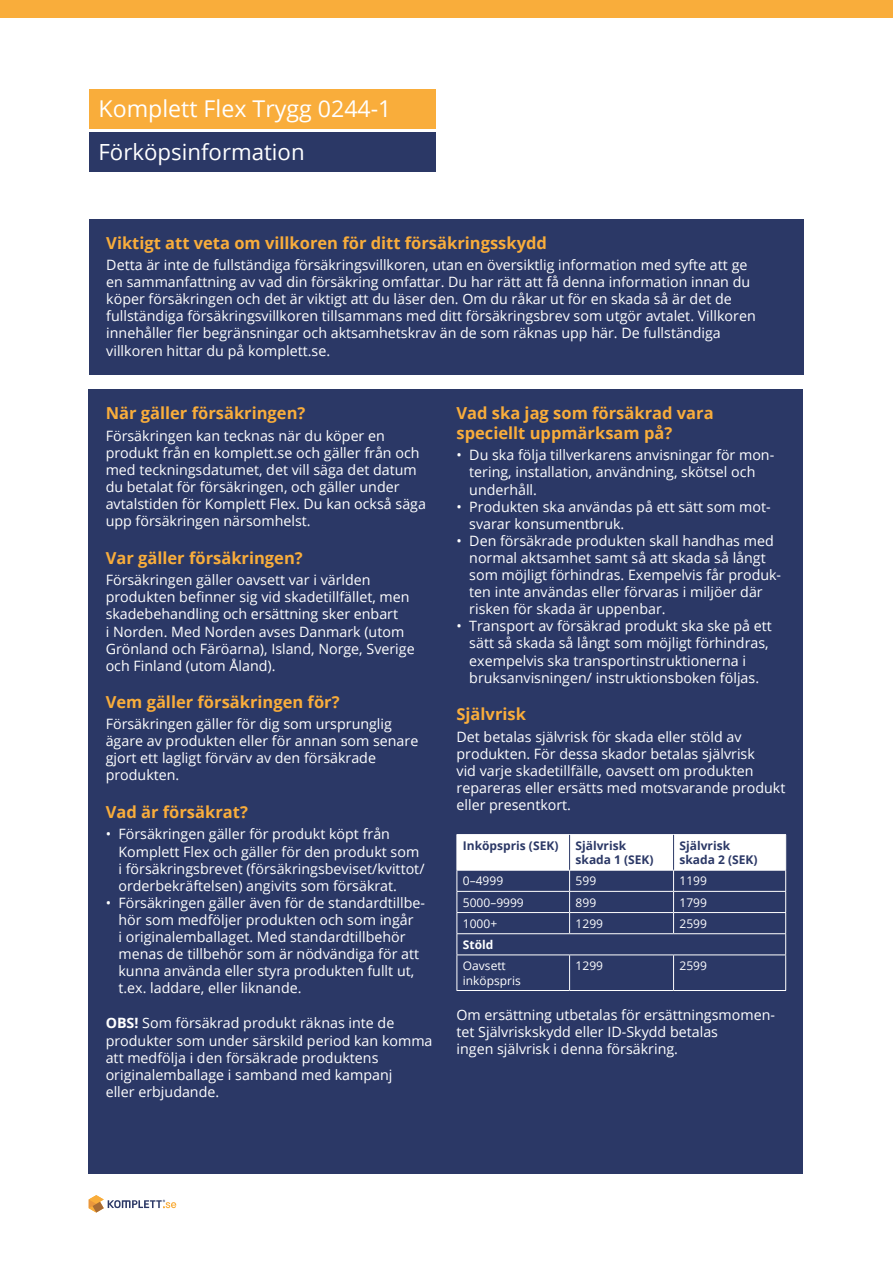
<style>
.page{position:relative;width:893px;height:1263px;background:#fff}
.page>*{position:absolute;margin:0;border:0;box-sizing:border-box;transform-origin:0 0}
.t1{font:23.1px "Open Sans";color:#fff}
.t2{font:22.2px "Open Sans";color:#fff}
.t3{font:700 16.5px/19.8px "Open Sans";color:#f9ad3b}
.t4{font:14.25px/17.1px "Open Sans";color:#fff}
.t5{font:12px/14.4px "Open Sans";color:#fff}
.t6{font:700 12px/14.4px "Open Sans";color:#2b3866}
.t7{font:700 12px "Open Sans";color:#fff}
.s1{font-weight:700}
</style>
<div class="page">
<div style="left:0;top:0;width:893px;height:17px;background:#f9ad3b"></div>
<svg style="left:89px;top:1195px;width:87px;height:17px"></svg>
<div style="left:89px;top:89px;width:347px;height:40px;background:#f9ad3b"></div>
<div style="left:89px;top:132px;width:347px;height:40px;background:#2b3866"></div>
<div style="left:89px;top:219px;width:715px;height:155px;background:#2b3866"></div>
<div style="left:89px;top:389px;width:714px;height:785px;background:#2b3866"></div>
<svg style="left:456px;top:834px;width:330px;height:120px"></svg>
<hr style="left:456px;top:954px;width:114px;height:1px;background:#fff">
<hr style="left:456px;top:955px;width:1px;height:35px;background:#fff">
<hr style="left:570px;top:954px;width:104px;height:1px;background:#fff">
<hr style="left:569px;top:955px;width:1px;height:35px;background:#fff">
<hr style="left:674px;top:954px;width:112px;height:1px;background:#fff">
<hr style="left:673px;top:955px;width:1px;height:35px;background:#fff">
<hr style="left:785px;top:955px;width:1px;height:35px;background:#fff">
<hr style="left:456px;top:990px;width:114px;height:1px;background:#fff">
<hr style="left:570px;top:990px;width:104px;height:1px;background:#fff">
<hr style="left:674px;top:990px;width:112px;height:1px;background:#fff">
<hr style="left:569px;top:835px;width:1px;height:35px;background:#2b3866">
<hr style="left:673px;top:835px;width:1px;height:35px;background:#2b3866">
<h1 class="t1" style="left:98px;top:93px;width:295px">Komplett Flex Trygg 0244-1</h1>
<h2 class="t2" style="left:98px;top:136px;width:208px">Förköpsinformation</h2>
<p class="t3" style="left:106px;top:232px;width:442px">Viktigt att veta om villkoren för ditt försäkringsskydd</p>
<p class="t4" style="left:106px;top:256px;width:651px">Detta är inte de fullständiga försäkringsvillkoren, utan en översiktlig information med syfte att ge en sammanfattning av vad din försäkring omfattar. Du har rätt att få denna information innan du köper försäkringen och det är viktigt att du läser den. Om du råkar ut för en skada så är det de fullständiga försäkringsvillkoren tillsammans med ditt försäkringsbrev som utgör avtalet. Villkoren innehåller fler begränsningar och aktsamhetskrav än de som räknas upp här. De fullständiga villkoren hittar du på komplett.se.</p>
<p class="t3" style="left:106px;top:403px;width:201px">När gäller försäkringen?</p>
<p class="t4" style="left:106px;top:426px;width:322px">Försäkringen kan tecknas när du köper en produkt från en komplett.se och gäller från och med teckningsdatumet, det vill säga det datum du betalat för försäkringen, och gäller under avtalstiden för Komplett Flex. Du kan också säga upp försäkringen närsomhelst.</p>
<p class="t3" style="left:106px;top:547px;width:198px">Var gäller försäkringen?</p>
<p class="t4" style="left:106px;top:571px;width:310px">Försäkringen gäller oavsett var i världen produkten befinner sig vid skadetillfället, men skadebehandling och ersättning sker enbart<br>i Norden. Med Norden avses Danmark (utom Grönland och Färöarna), Island, Norge, Sverige och Finland (utom Åland).</p>
<p class="t3" style="left:106px;top:691px;width:235px">Vem gäller försäkringen för?</p>
<p class="t4" style="left:106px;top:715px;width:314px">Försäkringen gäller för dig som ursprunglig ägare av produkten eller för annan som senare gjort ett lagligt förvärv av den försäkrade produkten.</p>
<p class="t3" style="left:106px;top:802px;width:144px">Vad är försäkrat?</p>
<p class="t4" style="left:118px;top:825px;width:308px;text-indent:-13px">• Försäkringen gäller för produkt köpt från Komplett Flex och gäller för den produkt som i försäkringsbrevet (försäkringsbeviset/kvittot/ orderbekräftelsen) angivits som försäkrat.</p>
<p class="t4" style="left:118px;top:894px;width:308px;text-indent:-13px">• Försäkringen gäller även för de standardtillbe&shy;hör som medföljer produkten och som ingår<br>i originalemballaget. Med standardtillbehör menas de tillbehör som är nödvändiga för att kunna använda eller styra produkten fullt ut, t.ex. laddare, eller liknande.</p>
<p class="t4" style="left:106px;top:1014px;width:328px"><span class="s1">OBS!</span> Som försäkrad produkt räknas inte de produkter som under särskild period kan komma att medfölja i den försäkrade produktens originalemballage i samband med kampanj<br>eller erbjudande.</p>
<p class="t3" style="left:456px;top:403px;width:259px">Vad ska jag som försäkrad vara speciellt uppmärksam på?</p>
<p class="t4" style="left:469px;top:446px;width:306px;text-indent:-13px">• Du ska följa tillverkarens anvisningar för mon&shy;tering, installation, användning, skötsel och underhåll.</p>
<p class="t4" style="left:469px;top:497px;width:303px;text-indent:-13px">• Produkten ska användas på ett sätt som mot&shy;svarar konsumentbruk.</p>
<p class="t4" style="left:469px;top:532px;width:313px;text-indent:-13px">• Den försäkrade produkten skall handhas med normal aktsamhet samt så att skada så långt som möjligt förhindras. Exempelvis får produk&shy;ten inte användas eller förvaras i miljöer där risken för skada är uppenbar.</p>
<p class="t4" style="left:469px;top:617px;width:304px;text-indent:-13px">• Transport av försäkrad produkt ska ske på ett sätt så skada så långt som möjligt förhindras, exempelvis ska transportinstruktionerna i bruksanvisningen/ instruktionsboken följas.</p>
<p class="t3" style="left:456px;top:704px;width:71px">Självrisk</p>
<p class="t4" style="left:456px;top:728px;width:330px">Det betalas självrisk för skada eller stöld av produkten. För dessa skador betalas självrisk<br>vid varje skadetillfälle, oavsett om produkten repareras eller ersätts med motsvarande produkt eller presentkort.</p>
<p class="t6" style="left:463px;top:838px;width:97px">Inköpspris (SEK)</p>
<p class="t6" style="left:576px;top:838px;width:80px">Självrisk skada 1 (SEK)</p>
<p class="t6" style="left:680px;top:838px;width:80px">Självrisk skada 2 (SEK)</p>
<p class="t5" style="left:463px;top:873px;width:42px">0–4999</p>
<p class="t5" style="left:576px;top:873px;width:22px">599</p>
<p class="t5" style="left:680px;top:873px;width:29px">1199</p>
<p class="t5" style="left:463px;top:895px;width:62px">5000–9999</p>
<p class="t5" style="left:576px;top:895px;width:22px">899</p>
<p class="t5" style="left:680px;top:895px;width:29px">1799</p>
<p class="t5" style="left:463px;top:916px;width:36px">1000+</p>
<p class="t5" style="left:576px;top:916px;width:29px">1299</p>
<p class="t5" style="left:680px;top:916px;width:29px">2599</p>
<p class="t7" style="left:463px;top:936px;width:32px">Stöld</p>
<p class="t5" style="left:463px;top:958px;width:60px">Oavsett inköpspris</p>
<p class="t5" style="left:576px;top:958px;width:29px">1299</p>
<p class="t5" style="left:680px;top:958px;width:29px">2599</p>
<p class="t4" style="left:456px;top:1006px;width:320px">Om ersättning utbetalas för ersättningsmomen&shy;tet Självriskskydd eller ID-Skydd betalas<br>ingen självrisk i denna försäkring.</p>
</div>
